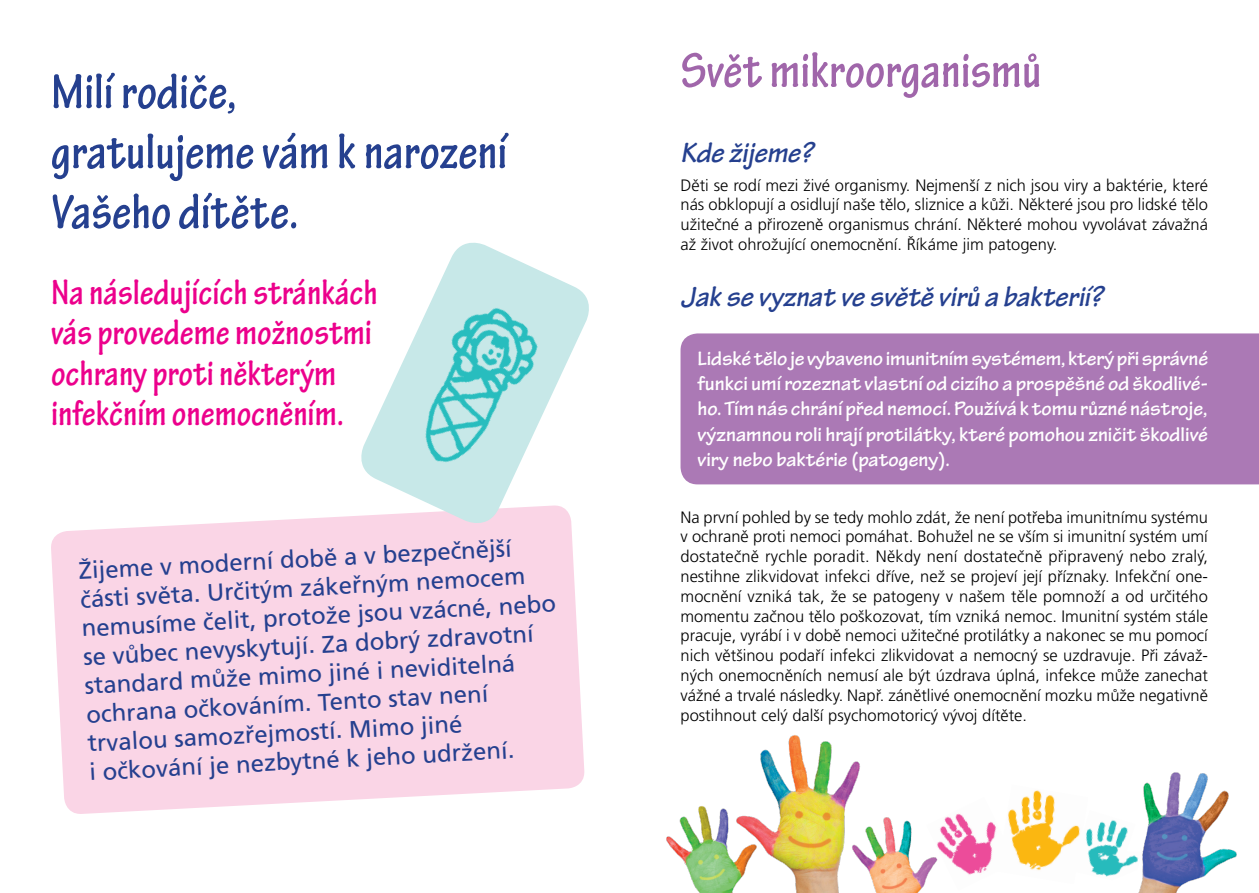
<style>
.page{position:relative;width:1259px;height:893px;background:#fff}
.page>*{position:absolute;margin:0;border:0;box-sizing:border-box;transform-origin:0 0}
.t1{font:700 condensed 52.5px/60px "Tekton Pro";letter-spacing:-.005em;color:#25408f}
.t2{font:700 condensed 52.5px "Tekton Pro";letter-spacing:-.005em;color:#a066aa}
.t3{font:700 condensed 37.5px/40.5px "Tekton Pro";color:#ec008c}
.t4{font:italic 700 30px "Tekton Pro";color:#25408f}
.t5{font:24px/28.8px "Frutiger CE";color:#25408f}
.t6{font:700 21px/25.2px "Tekton Pro";color:#fff;text-align:justify}
.t7{font:300 16.5px/19.8px "Frutiger CE";color:#000;text-align:justify}
</style>
<div class="page">
<div style="left:680px;top:333px;width:579px;height:151px;background:#ab79b5"></div>
<svg style="left:51px;top:516px;width:534px;height:298px;background:#fad8e8"></svg>
<svg style="left:353px;top:242px;width:236px;height:289px"></svg>
<img style="left:371px;top:282px;width:198px;height:197px">
<img style="left:666px;top:735px;width:260px;height:158px">
<img style="left:1138px;top:772px;width:99px;height:121px">
<img style="left:926px;top:813px;width:71px;height:66px">
<img style="left:1008px;top:790px;width:63px;height:81px">
<img style="left:1071px;top:810px;width:71px;height:70px">
<h1 class="t1" style="left:51px;top:63px;width:458px">Milí rodiče,<br>gratulujeme vám k narození<br>Vašeho dítěte.</h1>
<h2 class="t3" style="left:51px;top:272px;width:328px">Na následujících stránkách vás provedeme možnostmi ochrany proti některým infekčním onemocněním.</h2>
<p class="t5" style="left:78px;top:556px;width:476px;rotate:-3deg">Žijeme v moderní době a v bezpečnější části světa. Určitým zákeřným nemocem nemusíme čelit, protože jsou vzácné, nebo se vůbec nevyskytují. Za dobrý zdravotní standard může mimo jiné i neviditelná ochrana očkováním. Tento stav není trvalou samozřejmostí. Mimo jiné<br>i očkování je nezbytné k jeho udržení.</p>
<h1 class="t2" style="left:680px;top:40px;width:362px">Svět mikroorganismů</h1>
<h3 class="t4" style="left:680px;top:135px;width:134px">Kde žijeme?</h3>
<p class="t7" style="left:680px;top:175px;width:529px">Děti se rodí mezi živé organismy. Nejmenší z nich jsou viry a baktérie, které nás obklopují a osidlují naše tělo, sliznice a kůži. Některé jsou pro lidské tělo užitečné a přirozeně organismus chrání. Některé mohou vyvolávat závažná až život ohrožující onemocnění. Říkáme jim patogeny.</p>
<h3 class="t4" style="left:680px;top:279px;width:424px">Jak se vyznat ve světě virů a bakterií?</h3>
<p class="t6" style="left:697px;top:346px;width:512px">Lidské tělo je vybaveno imunitním systémem, který při správné funkci umí rozeznat vlastní od cizího a prospěšné od škodlivé&shy;ho. Tím nás chrání před nemocí. Používá k tomu různé nástroje, významnou roli hrají protilátky, které pomohou zničit škodlivé viry nebo baktérie (patogeny).</p>
<p class="t7" style="left:680px;top:507px;width:529px">Na první pohled by se tedy mohlo zdát, že není potřeba imunitnímu systému v ochraně proti nemoci pomáhat. Bohužel ne se vším si imunitní systém umí dostatečně rychle poradit. Někdy není dostatečně připravený nebo zralý, nestihne zlikvidovat infekci dříve, než se projeví její příznaky. Infekční one&shy;mocnění vzniká tak, že se patogeny v našem těle pomnoží a od určitého momentu začnou tělo poškozovat, tím vzniká nemoc. Imunitní systém stále pracuje, vyrábí i v době nemoci užitečné protilátky a nakonec se mu pomocí nich většinou podaří infekci zlikvidovat a nemocný se uzdravuje. Při závaž&shy;ných onemocněních nemusí ale být úzdrava úplná, infekce může zanechat vážné a trvalé následky. Např. zánětlivé onemocnění mozku může negativně postihnout celý další psychomotoricý vývoj dítěte.</p>
</div>
